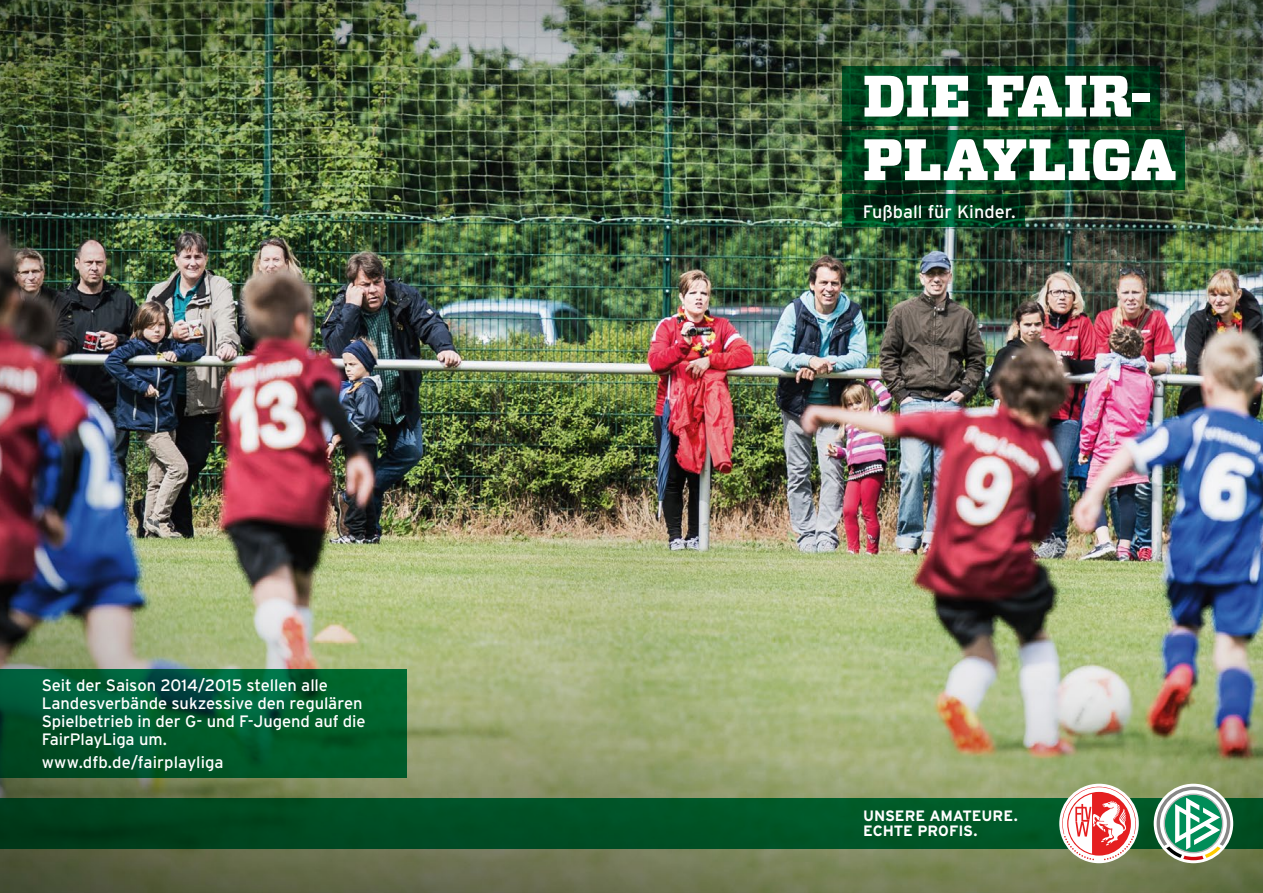
<style>
.page{position:relative;width:1263px;height:893px;background:#fff}
.page>*{position:absolute;margin:0;border:0;box-sizing:border-box;transform-origin:0 0}
.t1{font:900 58.2px "Vitesse";letter-spacing:.005em;color:#fff}
.t2{font:18px "Interstate";color:#fff}
.t3{font:16.5px/18px "Interstate";letter-spacing:-.005em;color:#fff}
.t4{font:700 15px "Interstate";letter-spacing:-.01em;color:#fff}
</style>
<div class="page">
<img style="left:0;top:0;width:1263px;height:893px">
<svg style="left:0;top:798px;width:1263px;height:51px;background:#004d23"></svg>
<svg style="left:842px;top:67px;width:317px;height:59px;background:#003e1c"></svg>
<svg style="left:842px;top:130px;width:342px;height:59px;background:#003e1b"></svg>
<svg style="left:842px;top:194px;width:182px;height:33px;background:#00391c"></svg>
<svg style="left:0;top:670px;width:406px;height:108px;background:#00582e"></svg>
<div style="left:1154px;top:784px;width:79px;height:79px;background:#fff;border-radius:50%"></div>
<svg style="left:1156px;top:787px;width:74px;height:73px"></svg>
<svg style="left:1059px;top:784px;width:80px;height:79px"></svg>
<svg style="left:1062px;top:787px;width:74px;height:73px"></svg>
<p class="t3" style="left:42px;top:676px;width:325px">Seit der Saison 2014/2015 stellen alle Landesverbände sukzessive den regulären Spielbetrieb in der G- und F-Jugend auf die FairPlayLiga um.</p>
<p class="t3" style="left:42px;top:753px;width:183px">www.dfb.de/fairplayliga</p>
<p class="t1" style="left:863px;top:57px;width:291px">DIE FAIR-</p>
<p class="t1" style="left:863px;top:121px;width:315px">PLAYLIGA</p>
<p class="t2" style="left:863px;top:201px;width:154px">Fußball für Kinder.</p>
<p class="t4" style="left:863px;top:807px;width:156px">UNSERE AMATEURE.</p>
<p class="t4" style="left:863px;top:822px;width:116px">ECHTE PROFIS.</p>
</div>
